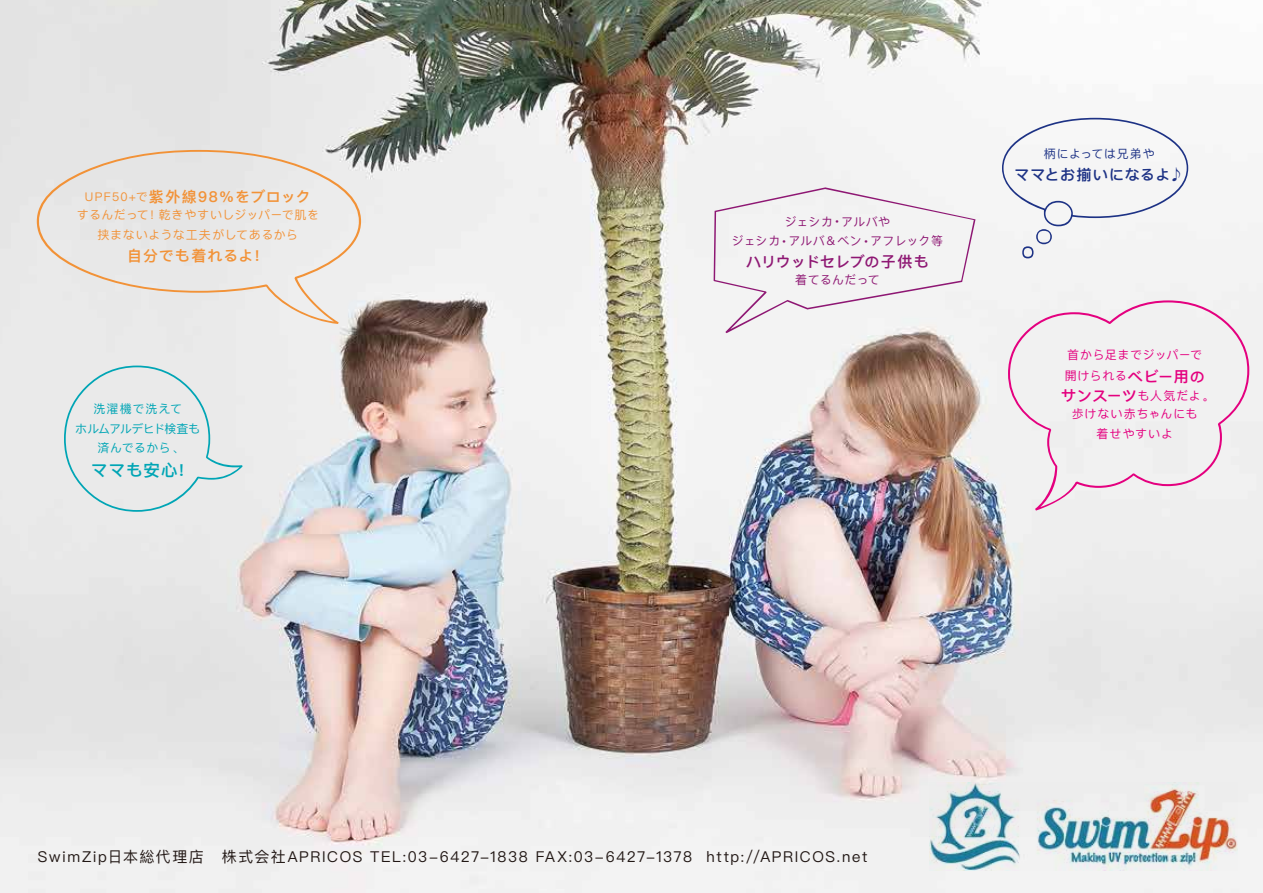
<style>
.page{position:relative;width:1263px;height:893px;background:#fff}
.page>*{position:absolute;margin:0;border:0;box-sizing:border-box;transform-origin:0 0}
.t1{font:600 16.5px "Ping Fang SC";letter-spacing:.06em;color:#00a5b5}
.t2{font:15px "Ping Fang SC";letter-spacing:.105em;color:#221815}
.t3{font:600 15px "Ping Fang SC";letter-spacing:.055em;color:#f29237}
.t4{font:600 15px "Ping Fang SC";letter-spacing:-.005em;color:#8e1773}
.t5{font:600 15px "Ping Fang SC";letter-spacing:.06em;color:#1d3285}
.t6{font:12px/19.5px "Ping Fang SC";letter-spacing:.04em;color:#f29237;text-align:center}
.t7{font:12px/19.5px "Ping Fang SC";letter-spacing:.025em;color:#8e1773;text-align:center}
.t8{font:12px/18px "Ping Fang SC";letter-spacing:.055em;color:#e4007f;text-align:center}
.t9{font:12px/19.5px "Ping Fang SC";letter-spacing:-.01em;color:#00a5b5;text-align:center}
.t10{font:12px/21px "Ping Fang SC";letter-spacing:.035em;color:#e4007f}
.t11{font:12px "Ping Fang SC";letter-spacing:.055em;color:#1d3285}
.s1{font-weight:400;font-size:12px}
.s2{font-family:"Koz Go Pr 6 N"}
.s3{font-family:"Koz Go Pr 6 N";font-weight:400}
.s4{font-weight:600;font-size:15px}
</style>
<div class="page">
<img style="left:0;top:0;width:1263px;height:893px">
<img style="left:929px;top:782px;width:308px;height:89px">
<div style="left:37px;top:150px;width:324px;height:174px;background:#e8e8e8"></div>
<div style="left:1008px;top:300px;width:241px;height:211px;background:#f1f1f1"></div>
<div style="left:714px;top:187px;width:261px;height:146px;background:#f3f3f3"></div>
<div style="left:64px;top:366px;width:179px;height:146px;background:#eaeaea"></div>
<div style="left:1002px;top:118px;width:186px;height:140px;background:#f5f5f5"></div>
<p class="t3" style="left:85px;top:188px;width:228px"><span class="s1">UPF50+で</span>紫外線98％をブロック</p>
<p class="t6" style="left:77px;top:205px;width:244px">するんだって！乾きやすいしジッパーで肌を挟まないような工夫がしてあるから</p>
<p class="t3" style="left:127px;top:246px;width:143px">自分でも着れるよ！</p>
<p class="t9" style="left:75px;top:400px;width:126px">洗濯機で洗えて<br>ホルムアルデヒド検査も済んでるから、</p>
<p class="t1" style="left:91px;top:460px;width:95px">ママも安心!</p>
<p class="t7" style="left:732px;top:212px;width:213px">ジェシカ<span class="s2">・</span>アルバや<br>ジェシカ<span class="s2">・</span>アルバ＆べン<span class="s2">・</span>アフレック等</p>
<p class="t4" style="left:746px;top:253px;width:184px">ハリウッドセレブの子供も</p>
<p class="t7" style="left:795px;top:270px;width:86px">着てるんだって</p>
<p class="t11" style="left:1044px;top:146px;width:112px">柄によっては兄弟や</p>
<p class="t5" style="left:1014px;top:165px;width:171px">ママとお揃いになるよ<span class="s3">♪</span></p>
<p class="t10" style="left:1065px;top:345px;width:142px">首から足までジッパーで開けられる<span class="s4">ベビー用の</span></p>
<p class="t8" style="left:1061px;top:387px;width:154px"><span class="s4">サンスーツ</span>も人気だよ。歩けない赤ちゃんにも</p>
<p class="t8" style="left:1096px;top:424px;width:78px">着せやすいよ</p>
<p class="t2" style="left:38px;top:847px;width:831px">SwimZip日本総代理店　株式会社APRICOS TEL:03-6427-1838 FAX:03-6427-1378 http://APRICOS.net</p>
</div>
